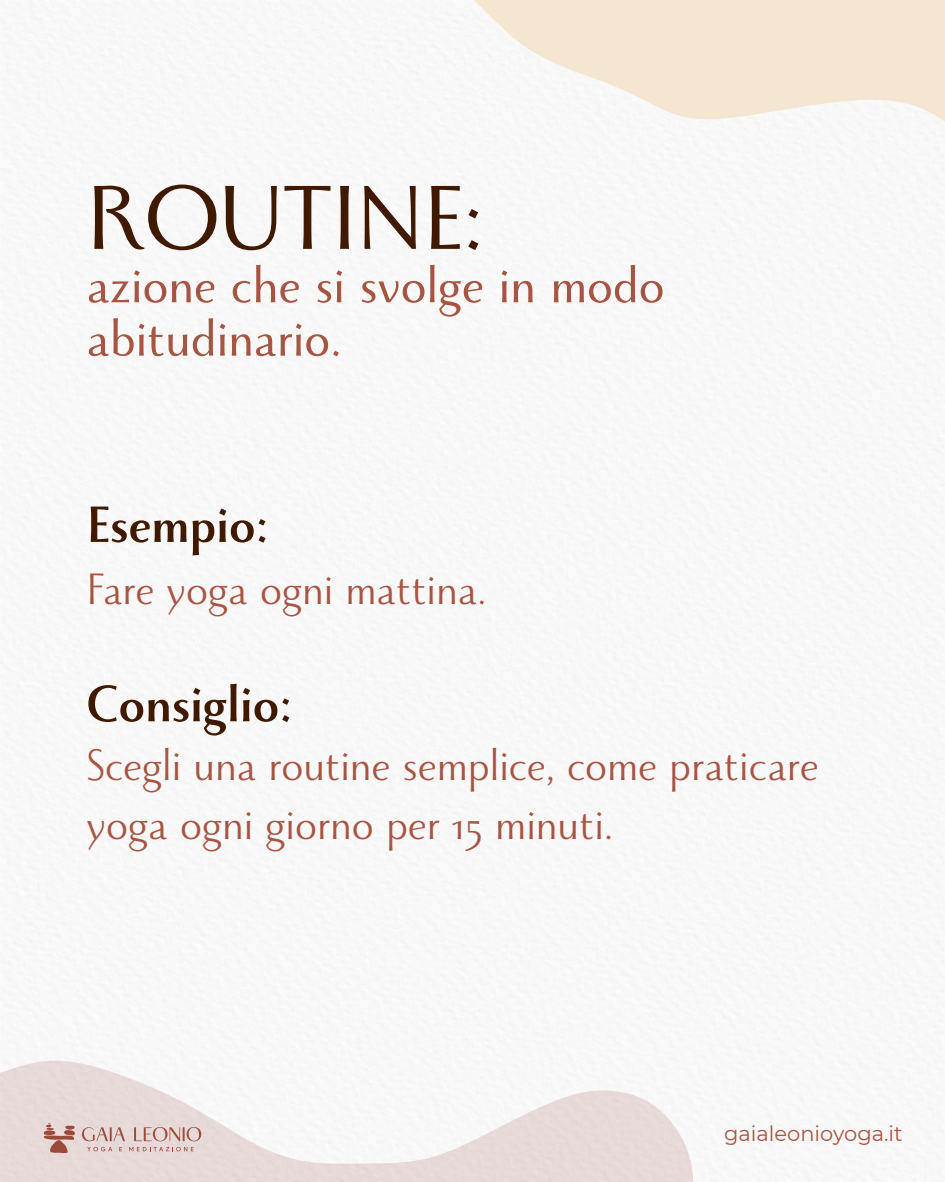
<style>
.page{position:relative;width:945px;height:1182px;background:#fff}
.page>*{position:absolute;margin:0;border:0;box-sizing:border-box;transform-origin:0 0}
.t1{font:101.24px "Monterchi";color:#401a00}
.t2{font:56.88px/53.4px "Monterchi";color:#a85442}
.t3{font:700 56.88px "Monterchi";color:#401a00}
.t4{font:49px/58.8px "Monterchi";color:#a85442}
.t5{font:21px "Montserrat";color:#a85442}
</style>
<div class="page">
<img style="left:1px;top:644px;width:733px;height:537px">
<svg style="left:0;top:1054px;width:731px;height:127px;fill:#f5f5f5"></svg>
<svg style="left:439px;top:0;width:506px;height:230px;fill:#f6f6f6"></svg>
<h1 class="t1" style="left:87px;top:145px;width:398px">ROUTINE:</h1>
<p class="t2" style="left:87px;top:255px;width:579px">azione che si svolge in modo abitudinario.</p>
<p class="t3" style="left:87px;top:483px;width:183px">Esempio:</p>
<p class="t4" style="left:87px;top:557px;width:402px">Fare yoga ogni mattina.</p>
<p class="t3" style="left:87px;top:662px;width:207px">Consiglio:</p>
<p class="t4" style="left:87px;top:733px;width:734px">Scegli una routine semplice, come praticare yoga ogni giorno per 15 minuti.</p>
<p class="t5" style="left:724px;top:1119px;width:180px">gaialeonioyoga.it</p>
</div>
